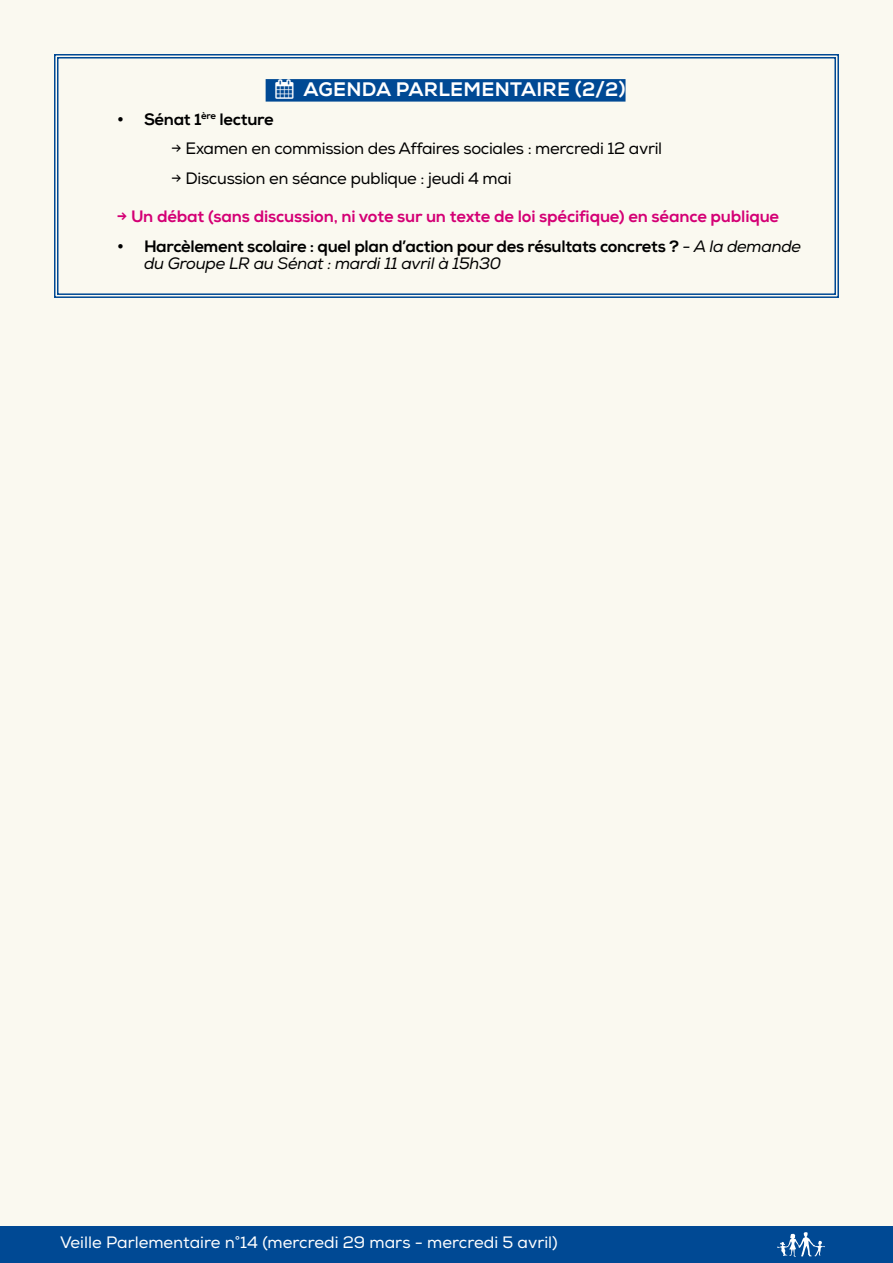
<style>
.page{position:relative;width:893px;height:1263px;background:#faf9f0}
.page>*{position:absolute;margin:0;border:0;box-sizing:border-box;transform-origin:0 0}
.t1{font:800 19.5px "Nexa";letter-spacing:.015em;color:#fff}
.t2{font:800 16.5px/17.9px "Nexa";letter-spacing:-.02em;color:#000}
.t3{font:16.5px "Nexa";letter-spacing:-.02em;color:#000}
.t4{font:800 16.5px "Nexa";letter-spacing:-.01em;color:#d40075}
.t5{font:16.5px "Nexa";color:#fff}
.s1{font-weight:400;font-style:italic}
</style>
<div class="page">
<div style="left:0;top:1225px;width:893px;height:38px;background:#004994"></div>
<svg style="left:777px;top:1232px;width:48px;height:25px"></svg>
<svg style="left:54px;top:54px;width:785px;height:244px"></svg>
<div style="left:57px;top:57px;width:779px;height:238px;border:1px solid #004994"></div>
<div style="left:266px;top:79px;width:359px;height:23px;background:#004994"></div>
<p class="t1" style="left:275px;top:78px;width:352px">▲ AGENDA PARLEMENTAIRE (2/2)</p>
<p class="t2" style="left:117px;top:110px;width:158px">• Sénat 1<sup>ère</sup> lecture</p>
<p class="t3" style="left:171px;top:139px;width:493px">→ Examen en commission des Affaires sociales : mercredi 12 avril</p>
<p class="t3" style="left:171px;top:169px;width:342px">→ Discussion en séance publique : jeudi 4 mai</p>
<p class="t4" style="left:117px;top:206px;width:664px">→ Un débat (sans discussion, ni vote sur un texte de loi spécifique) en séance publique</p>
<p class="t2" style="left:144px;top:237px;width:659px;text-indent:-27px">• Harcèlement scolaire : quel plan d’action pour des résultats concrets ? <span class="s1">- A la demande du Groupe LR au Sénat : mardi 11 avril à 15h30</span></p>
<p class="t5" style="left:60px;top:1233px;width:499px">Veille Parlementaire n°14 (mercredi 29 mars - mercredi 5 avril)</p>
</div>
